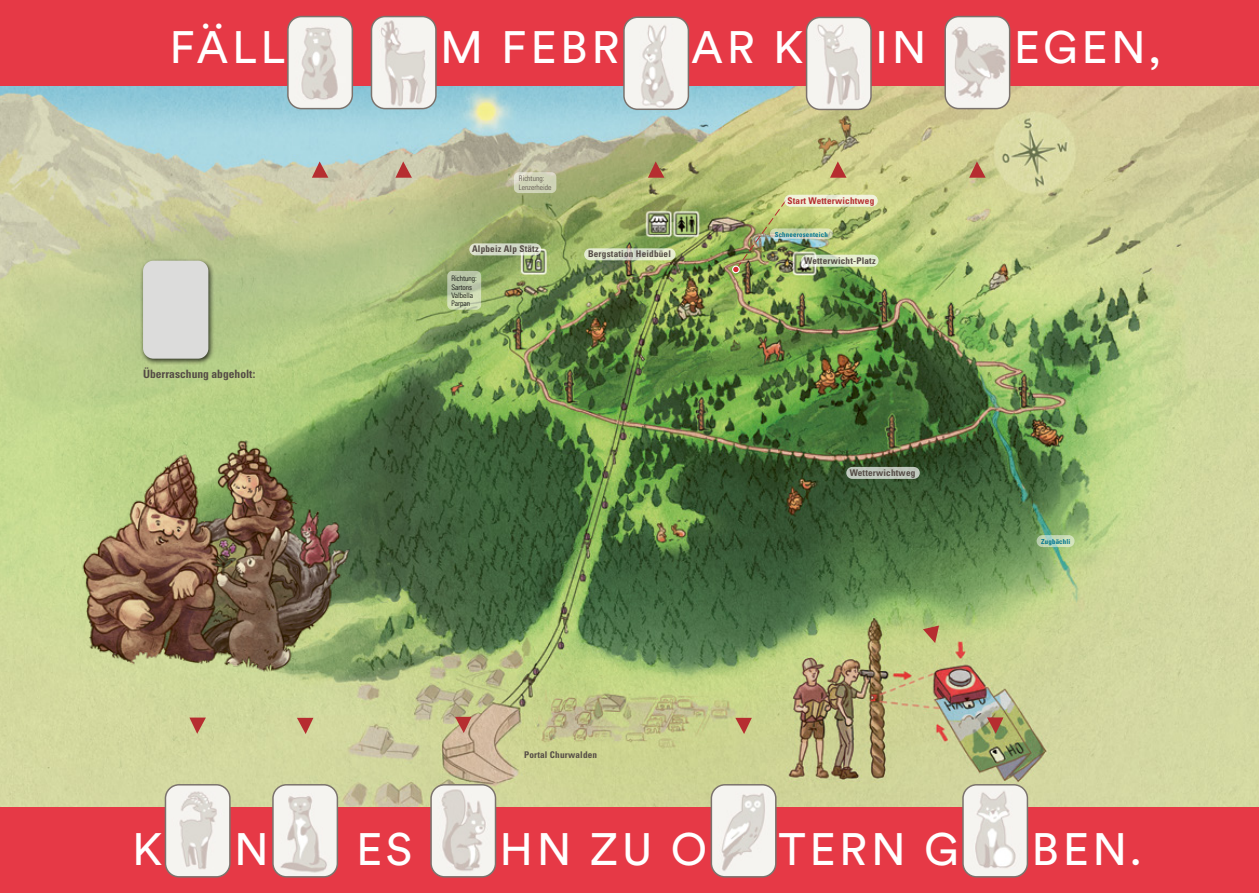
<style>
.page{position:relative;width:1259px;height:893px;background:#e63946}
.page>*{position:absolute;margin:0;border:0;box-sizing:border-box;transform-origin:0 0}
.t1{font:45px "Circulargraubuenden";letter-spacing:.08em;color:#fff}
.t2{font:700 condensed 11.55px "Univers LT Std";color:#544b45}
.t3{font:700 condensed 9.15px "Univers LT Std";letter-spacing:.02em;color:#544b45}
.t4{font:700 condensed 9.15px "Univers LT Std";letter-spacing:.02em;color:#b62d30}
.t5{font:300 condensed 7.5px/9.1px "Univers LT Std";color:#000}
.t6{font:300 condensed 7.5px/9.1px "Univers LT Std";color:#544b45}
.t7{font:700 condensed 6.9px "Univers LT Std";letter-spacing:.02em;color:#007591}
</style>
<div class="page">
<img style="left:0;top:87px;width:1259px;height:719px">
<img style="left:735px;top:199px;width:52px;height:71px">
<div style="left:732px;top:266px;width:7px;height:7px;background:#d32d33;border-radius:50%"></div>
<div style="left:732px;top:266px;width:8px;height:7px;border:1px solid #fff;border-radius:50%"></div>
<svg style="left:584px;top:248px;width:91px;height:12px"></svg>
<svg style="left:469px;top:243px;width:72px;height:12px"></svg>
<svg style="left:514px;top:172px;width:42px;height:21px"></svg>
<svg style="left:770px;top:228px;width:63px;height:11px"></svg>
<svg style="left:447px;top:271px;width:34px;height:39px"></svg>
<div style="left:784px;top:195px;width:93px;height:12px;background:#f0f2da;border-radius:6px"></div>
<svg style="left:801px;top:255px;width:77px;height:12px"></svg>
<div style="left:846px;top:467px;width:74px;height:12px;background:#c0c9be;border-radius:6px"></div>
<svg style="left:1036px;top:535px;width:38px;height:12px"></svg>
<div style="left:140px;top:257px;width:75px;height:108px;background:#000;opacity:.75"></div>
<div style="left:143px;top:261px;width:65px;height:98px;background:#dcdcdb;border-radius:10px"></div>
<img style="left:61px;top:426px;width:313px;height:248px">
<img style="left:288px;top:18px;width:64px;height:91px">
<div style="left:287px;top:16px;width:66px;height:93px;border:2px solid #7b736d;border-radius:14px"></div>
<svg style="left:312px;top:161px;width:16px;height:17px"></svg>
<img style="left:371px;top:18px;width:65px;height:91px">
<div style="left:371px;top:16px;width:66px;height:93px;border:2px solid #7b736d;border-radius:14px"></div>
<svg style="left:395px;top:161px;width:17px;height:17px"></svg>
<svg style="left:648px;top:161px;width:16px;height:17px"></svg>
<img style="left:624px;top:19px;width:64px;height:90px">
<div style="left:623px;top:16px;width:66px;height:94px;border:2px solid #7b736d;border-radius:14px"></div>
<svg style="left:830px;top:161px;width:16px;height:17px"></svg>
<img style="left:806px;top:17px;width:65px;height:92px">
<div style="left:806px;top:17px;width:65px;height:93px;border:2px solid #7b736d;border-radius:14px"></div>
<img style="left:945px;top:17px;width:64px;height:92px">
<div style="left:944px;top:16px;width:66px;height:93px;border:2px solid #7b736d;border-radius:14px"></div>
<svg style="left:969px;top:161px;width:16px;height:17px"></svg>
<img style="left:165px;top:785px;width:65px;height:90px">
<div style="left:165px;top:784px;width:66px;height:94px;border:2px solid #7b736d;border-radius:14px"></div>
<svg style="left:189px;top:717px;width:17px;height:17px"></svg>
<img style="left:273px;top:785px;width:64px;height:90px">
<div style="left:272px;top:784px;width:66px;height:94px;border:2px solid #7b736d;border-radius:14px"></div>
<svg style="left:297px;top:718px;width:16px;height:16px"></svg>
<img style="left:431px;top:785px;width:64px;height:90px">
<div style="left:430px;top:784px;width:66px;height:94px;border:2px solid #7b736d;border-radius:14px"></div>
<svg style="left:455px;top:717px;width:16px;height:16px"></svg>
<img style="left:711px;top:785px;width:65px;height:90px">
<div style="left:710px;top:784px;width:66px;height:94px;border:2px solid #7b736d;border-radius:14px"></div>
<svg style="left:735px;top:718px;width:17px;height:16px"></svg>
<img style="left:963px;top:785px;width:64px;height:90px">
<div style="left:962px;top:784px;width:66px;height:94px;border:2px solid #7b736d;border-radius:14px"></div>
<svg style="left:987px;top:717px;width:16px;height:17px"></svg>
<svg style="left:923px;top:625px;width:16px;height:18px"></svg>
<h1 class="t1" style="left:170px;top:17px;width:117px">FÄLL</h1>
<h1 class="t1" style="left:440px;top:17px;width:181px">M FEBR</h1>
<h1 class="t1" style="left:691px;top:17px;width:113px">AR K</h1>
<h1 class="t1" style="left:875px;top:17px;width:53px">IN</h1>
<h1 class="t1" style="left:1013px;top:17px;width:149px">EGEN,</h1>
<p class="t2" style="left:143px;top:367px;width:114px">Überraschung abgeholt:</p>
<p class="t6" style="left:519px;top:174px;width:34px">Richtung:<br>Lenzerheide</p>
<p class="t3" style="left:472px;top:243px;width:68px">Alpbeiz Alp Stätz</p>
<p class="t5" style="left:451px;top:273px;width:27px">Richtung:<br>Sartons</p>
<p class="t5" style="left:451px;top:291px;width:23px;line-height:8.1px">Valbella<br>Parpan</p>
<p class="t3" style="left:588px;top:248px;width:84px">Bergstation Heidbüel</p>
<p class="t4" style="left:787px;top:195px;width:88px">Start Wetterwichtweg</p>
<p class="t7" style="left:774px;top:230px;width:55px">Schneerosenteich</p>
<p class="t3" style="left:804px;top:255px;width:73px">Wetterwicht-Platz</p>
<p class="t3" style="left:849px;top:467px;width:67px">Wetterwichtweg</p>
<p class="t3" style="left:524px;top:749px;width:75px">Portal Churwalden</p>
<p class="t7" style="left:1041px;top:537px;width:31px">Zugbächli</p>
<h1 class="t1" style="left:132px;top:819px;width:31px">K</h1>
<h1 class="t1" style="left:234px;top:819px;width:36px">N</h1>
<h1 class="t1" style="left:356px;top:819px;width:58px">ES</h1>
<h1 class="t1" style="left:499px;top:819px;width:209px">HN ZU O</h1>
<h1 class="t1" style="left:778px;top:819px;width:182px">TERN G</h1>
<h1 class="t1" style="left:1031px;top:819px;width:112px">BEN.</h1>
</div>
